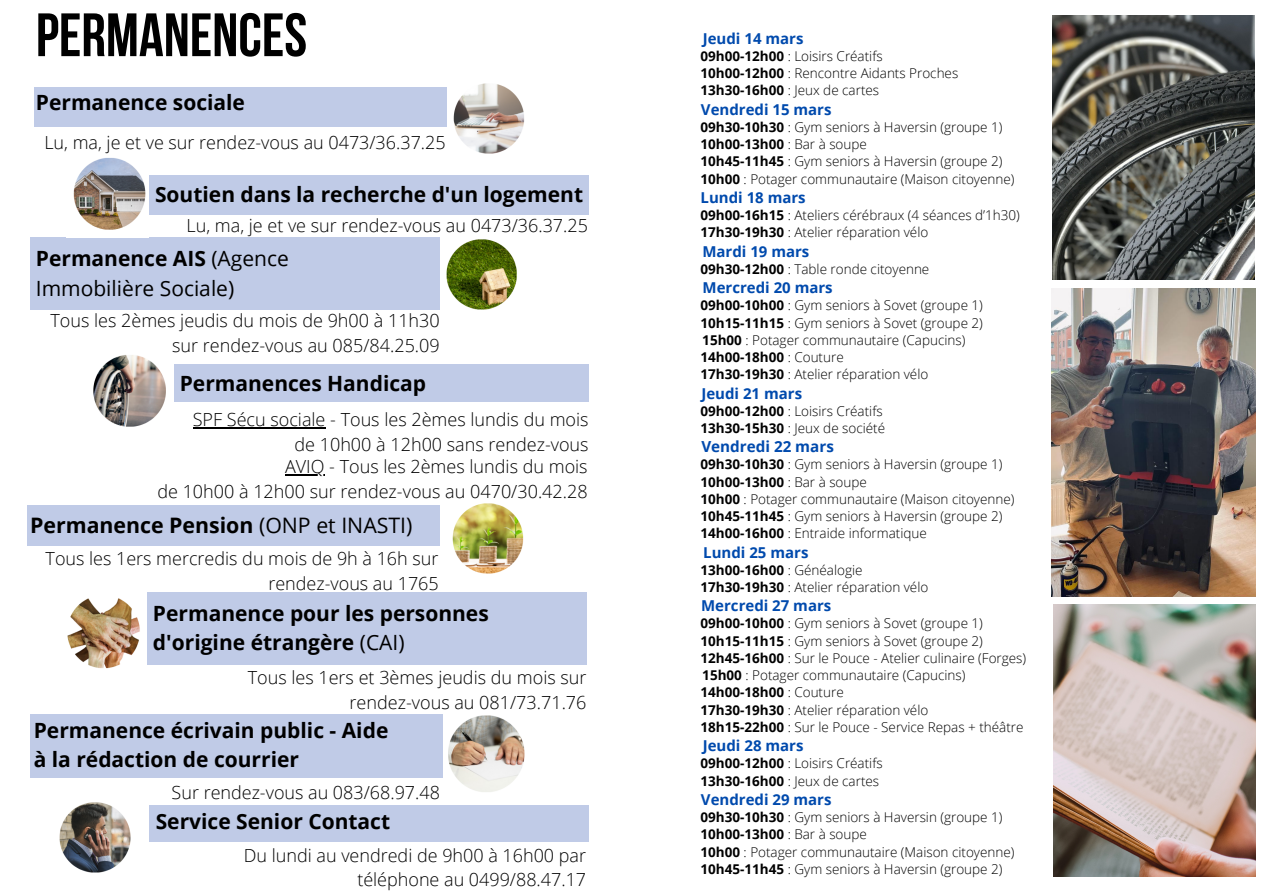
<style>
.page{position:relative;width:1263px;height:894px;background:#fff}
.page>*{position:absolute;margin:0;border:0;box-sizing:border-box;transform-origin:0 0}
.t1{font:61.05px "Bebas Neue Cyrillic";color:#000}
.t2{font:700 21.3px "Open Sans";color:#000}
.t3{font:700 21px/29.2px "Open Sans";color:#000}
.t4{font:21px/29.2px "Open Sans";color:#000}
.t5{font:300 18px/24.8px "Open Sans";color:#000;text-align:right}
.t6{font:700 15.15px "Open Sans";color:#004aad}
.t7{font:700 15px "Open Sans";color:#004aad}
.t8{font:300 13.5px "Open Sans";color:#000}
.t9{font:700 13.5px "Open Sans";color:#000}
.s1{font-weight:700}
.s2{font-weight:400}
.s3{font-weight:300}
</style>
<div class="page">
<img style="left:1052px;top:288px;width:203px;height:308px">
<img style="left:1053px;top:15px;width:201px;height:264px">
<img style="left:1054px;top:604px;width:201px;height:272px">
<img style="left:93px;top:355px;width:99px;height:72px">
<div style="left:174px;top:365px;width:415px;height:37px;background:#c0cbe7"></div>
<img style="left:430px;top:503px;width:94px;height:71px">
<hr style="left:285px;top:474px;width:40px;height:1px;background:#000">
<div style="left:27px;top:505px;width:413px;height:40px;background:#c0cbe7"></div>
<img style="left:67px;top:598px;width:107px;height:71px">
<div style="left:147px;top:592px;width:439px;height:72px;background:#c0cbe7"></div>
<img style="left:438px;top:715px;width:87px;height:77px">
<div style="left:30px;top:713px;width:413px;height:64px;background:#c0cbe7"></div>
<div style="left:149px;top:804px;width:440px;height:37px;background:#c0cbe7"></div>
<img style="left:59px;top:802px;width:71px;height:71px">
<img style="left:446px;top:83px;width:79px;height:71px">
<div style="left:34px;top:87px;width:412px;height:40px;background:#c0cbe7"></div>
<hr style="left:193px;top:427px;width:133px;height:1px;background:#000">
<img style="left:446px;top:239px;width:71px;height:71px">
<div style="left:30px;top:237px;width:410px;height:73px;background:#c0cbe7"></div>
<div style="left:149px;top:175px;width:440px;height:40px;background:#c0cbe7"></div>
<img style="left:73px;top:158px;width:73px;height:72px">
<h3 class="t1" style="left:36px;top:10px;width:273px">PERMANENCES</h3>
<h4 class="t3" style="left:36px;top:87px;width:211px">Permanence sociale</h4>
<p class="t5" style="left:44px;top:129px;width:403px">Lu, ma, je et ve sur rendez-vous au 0473/36.37.25</p>
<h2 class="t3" style="left:155px;top:179px;width:430px">Soutien dans la recherche d'un logement</h2>
<h4 class="t5" style="left:187px;top:213px;width:403px">Lu, ma, je et ve sur rendez-vous au 0473/36.37.25</h4>
<p class="t4" style="left:36px;top:243px;width:254px"><span class="s1">Permanence AIS</span> (Agence<br>Immobilière Sociale)</p>
<h4 class="t5" style="left:50px;top:308px;width:391px">Tous les 2èmes jeudis du mois de 9h00 à 11h30 sur rendez-vous au 085/84.25.09</h4>
<p class="t3" style="left:180px;top:368px;width:248px">Permanences Handicap</p>
<h3 class="t5" style="left:193px;top:406px;width:397px">SPF Sécu sociale - Tous les 2èmes lundis du mois de 10h00 à 12h00 sans rendez-vous</h3>
<p class="t5" style="left:157px;top:453px;width:432px">AVIQ - Tous les 2èmes lundis du mois<br>de 10h00 à 12h00 sur rendez-vous au 0470/30.42.28</p>
<h3 class="t2" style="left:30px;top:510px;width:384px">Permanence Pension <span class="s2">(ONP et INASTI)</span></h3>
<h4 class="t5" style="left:46px;top:545px;width:395px">Tous les 1ers mercredis du mois de 9h à 16h sur rendez-vous au 1765</h4>
<p class="t3" style="left:153px;top:597px;width:337px">Permanence pour les personnes d'origine étrangère <span class="s2">(CAI)</span></p>
<p class="t5" style="left:248px;top:664px;width:340px">Tous les 1ers et 3èmes jeudis du mois sur rendez-vous au 081/73.71.76</p>
<h2 class="t3" style="left:34px;top:714px;width:356px">Permanence écrivain public - Aide à la rédaction de courrier</h2>
<h4 class="t5" style="left:172px;top:779px;width:270px">Sur rendez-vous au 083/68.97.48</h4>
<h4 class="t3" style="left:156px;top:806px;width:236px">Service Senior Contact</h4>
<h4 class="t5" style="left:244px;top:842px;width:344px">Du lundi au vendredi de 9h00 à 16h00 par téléphone au 0499/88.47.17</h4>
<p class="t7" style="left:703px;top:28px;width:102px">Jeudi 14 mars</p>
<p class="t8" style="left:700px;top:47px;width:184px"><span class="s1">09h00-12h00</span> : Loisirs Créatifs</p>
<p class="t8" style="left:700px;top:81px;width:180px"><span class="s1">13h30-16h00</span> : Jeux de cartes</p>
<p class="t8" style="left:700px;top:64px;width:259px"><span class="s1">10h00-12h00</span> : Rencontre Aidants Proches</p>
<h5 class="t7" style="left:701px;top:99px;width:132px">Vendredi 15 mars</h5>
<p class="t9" style="left:700px;top:135px;width:168px">10h00-13h00 <span class="s3">: Bar à soupe</span></p>
<h5 class="t8" style="left:700px;top:117px;width:304px"><span class="s1">09h30-10h30</span> : Gym seniors à Haversin (groupe 1)</h5>
<p class="t8" style="left:700px;top:152px;width:304px"><span class="s1">10h45-11h45</span> : Gym seniors à Haversin (groupe 2)</p>
<p class="t8" style="left:700px;top:169px;width:316px"><span class="s1">10h00</span> : Potager communautaire (Maison citoyenne)</p>
<p class="t7" style="left:700px;top:187px;width:107px">Lundi 18 mars</p>
<h2 class="t8" style="left:700px;top:223px;width:229px"><span class="s1">17h30-19h30</span> : Atelier réparation vélo</h2>
<h4 class="t7" style="left:702px;top:240px;width:109px">Mardi 19 mars</h4>
<h5 class="t7" style="left:702px;top:277px;width:132px">Mercredi 20 mars</h5>
<p class="t8" style="left:700px;top:206px;width:321px"><span class="s1">09h00-16h15</span> : Ateliers cérébraux (4 séances d’1h30)</p>
<p class="t8" style="left:700px;top:259px;width:230px"><span class="s1">09h30-12h00</span> : Table ronde citoyenne</p>
<h5 class="t8" style="left:700px;top:296px;width:284px"><span class="s1">09h00-10h00</span> : Gym seniors à Sovet (groupe 1)</h5>
<p class="t8" style="left:700px;top:313px;width:284px"><span class="s1">10h15-11h15</span> : Gym seniors à Sovet (groupe 2)</p>
<p class="t8" style="left:702px;top:330px;width:265px"><span class="s1">15h00</span> : Potager communautaire (Capucins)</p>
<p class="t9" style="left:700px;top:347px;width:145px">14h00-18h00 <span class="s3">: Couture</span></p>
<p class="t8" style="left:700px;top:365px;width:229px"><span class="s1">17h30-19h30</span> : Atelier réparation vélo</p>
<h5 class="t7" style="left:701px;top:382px;width:102px">Jeudi 21 mars</h5>
<p class="t6" style="left:701px;top:436px;width:134px">Vendredi 22 mars</p>
<p class="t8" style="left:700px;top:401px;width:184px"><span class="s1">09h00-12h00</span> : Loisirs Créatifs</p>
<p class="t8" style="left:700px;top:418px;width:186px"><span class="s1">13h30-15h30</span> : Jeux de société</p>
<p class="t8" style="left:700px;top:455px;width:304px"><span class="s1">09h30-10h30</span> : Gym seniors à Haversin (groupe 1)</p>
<p class="t8" style="left:700px;top:506px;width:304px"><span class="s1">10h45-11h45</span> : Gym seniors à Haversin (groupe 2)</p>
<h5 class="t9" style="left:700px;top:472px;width:168px">10h00-13h00 <span class="s3">: Bar à soupe</span></h5>
<p class="t8" style="left:700px;top:489px;width:316px"><span class="s1">10h00</span> : Potager communautaire (Maison citoyenne)</p>
<p class="t8" style="left:700px;top:523px;width:228px"><span class="s1">14h00-16h00</span> : Entraide informatique</p>
<h5 class="t7" style="left:703px;top:541px;width:107px">Lundi 25 mars</h5>
<p class="t9" style="left:700px;top:560px;width:164px">13h00-16h00 <span class="s3">: Généalogie</span></p>
<p class="t8" style="left:700px;top:577px;width:229px"><span class="s1">17h30-19h30</span> : Atelier réparation vélo</p>
<p class="t7" style="left:701px;top:595px;width:132px">Mercredi 27 mars</p>
<p class="t8" style="left:700px;top:614px;width:284px"><span class="s1">09h00-10h00</span> : Gym seniors à Sovet (groupe 1)</p>
<p class="t8" style="left:700px;top:631px;width:284px"><span class="s1">10h15-11h15</span> : Gym seniors à Sovet (groupe 2)</p>
<p class="t8" style="left:702px;top:665px;width:265px"><span class="s1">15h00</span> : Potager communautaire (Capucins)</p>
<p class="t8" style="left:700px;top:648px;width:327px"><span class="s1">12h45-16h00</span> : Sur le Pouce - Atelier culinaire (Forges)</p>
<h5 class="t9" style="left:700px;top:682px;width:145px">14h00-18h00 <span class="s3">: Couture</span></h5>
<p class="t8" style="left:700px;top:700px;width:229px"><span class="s1">17h30-19h30</span> : Atelier réparation vélo</p>
<p class="t8" style="left:700px;top:717px;width:325px"><span class="s1">18h15-22h00</span> : Sur le Pouce - Service Repas + théâtre</p>
<p class="t7" style="left:703px;top:735px;width:102px">Jeudi 28 mars</p>
<h5 class="t8" style="left:700px;top:753px;width:184px"><span class="s1">09h00-12h00</span> : Loisirs Créatifs</h5>
<p class="t8" style="left:700px;top:771px;width:180px"><span class="s1">13h30-16h00</span> : Jeux de cartes</p>
<p class="t7" style="left:701px;top:788px;width:132px">Vendredi 29 mars</p>
<h5 class="t8" style="left:700px;top:807px;width:304px"><span class="s1">09h30-10h30</span> : Gym seniors à Haversin (groupe 1)</h5>
<p class="t8" style="left:700px;top:859px;width:304px"><span class="s1">10h45-11h45</span> : Gym seniors à Haversin (groupe 2)</p>
<p class="t9" style="left:700px;top:824px;width:168px">10h00-13h00 <span class="s3">: Bar à soupe</span></p>
<p class="t8" style="left:700px;top:841px;width:316px"><span class="s1">10h00</span> : Potager communautaire (Maison citoyenne)</p>
</div>
